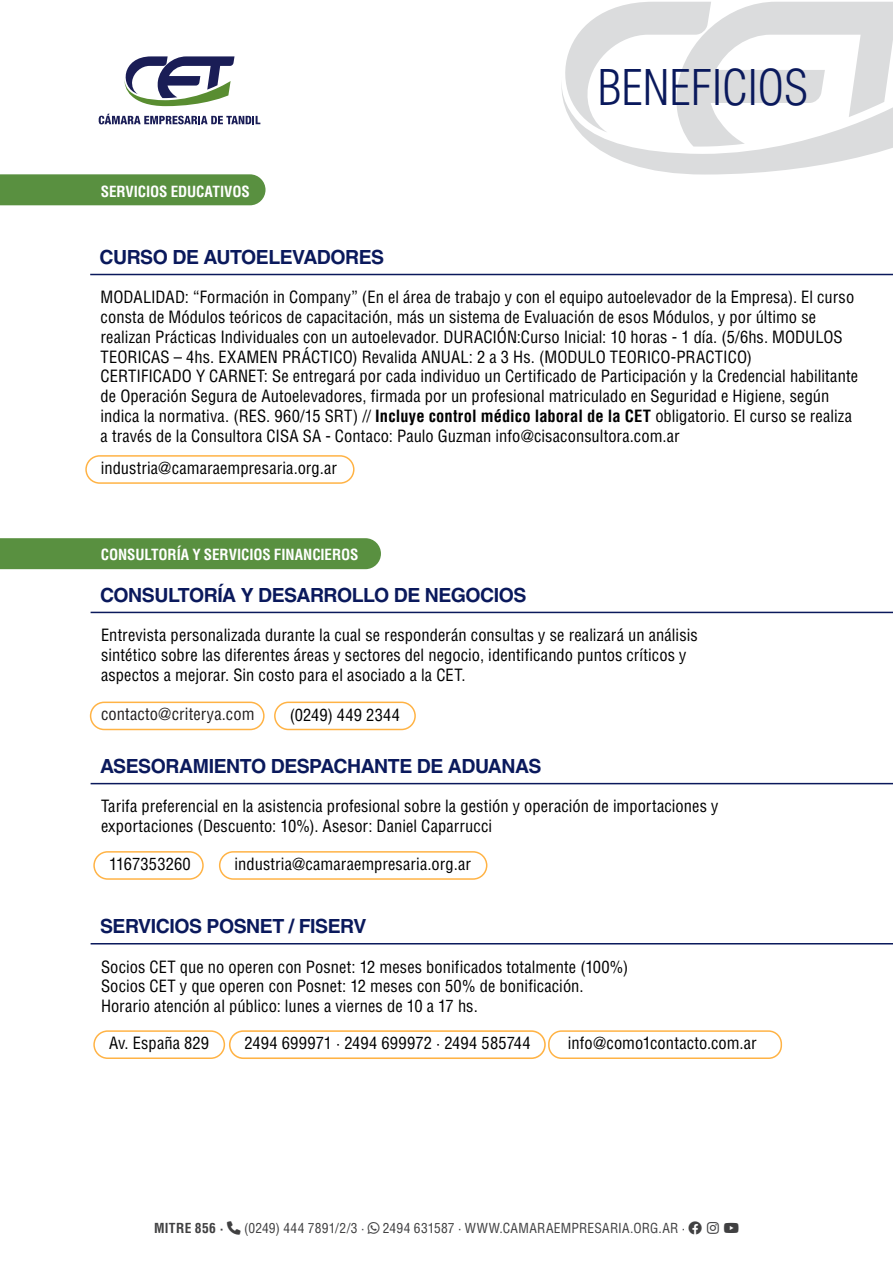
<style>
.page{position:relative;width:893px;height:1263px;background:#fff}
.page>*{position:absolute;margin:0;border:0;box-sizing:border-box;transform-origin:0 0}
.t1{font:300 condensed 48px "Helvetica LT Std";letter-spacing:-.005em;color:#0a195c}
.t2{font:700 19.5px "Helvetica LT Std";letter-spacing:-.025em;color:#0a195c}
.t3{font:condensed 16.5px/19.8px "Helvetica LT Std";letter-spacing:.005em;color:#000}
.t4{font:condensed 16.5px "Helvetica LT Std";letter-spacing:.005em;color:#231f20}
.t5{font:700 condensed 15px "Helvetica LT Std";letter-spacing:-.005em;color:#fff}
.t6{font:condensed 13.5px "Helvetica LT Std";letter-spacing:.015em;color:#404041}
.t7{font:700 condensed 13.5px "Helvetica LT Std";letter-spacing:.03em;color:#404041}
.s1{font-weight:700}
</style>
<div class="page">
<div style="left:0;top:538px;width:381px;height:31px;background:#599040"></div>
<div style="left:90px;top:701px;width:175px;height:29px;border:2px solid #ffb345;border-radius:14px"></div>
<hr style="left:91px;top:612px;width:802px;height:1px;background:#0a195c">
<div style="left:274px;top:701px;width:142px;height:29px;border:2px solid #ffb345;border-radius:14px"></div>
<svg style="left:561px;top:2px;width:332px;height:173px"></svg>
<div style="left:0;top:174px;width:265px;height:31px;background:#599040"></div>
<hr style="left:90px;top:274px;width:803px;height:1px;background:#0a195c">
<div style="left:85px;top:455px;width:270px;height:29px;border:2px solid #ffb345;border-radius:14px"></div>
<hr style="left:91px;top:783px;width:802px;height:1px;background:#0a195c">
<div style="left:219px;top:851px;width:268px;height:29px;border:2px solid #ffb345;border-radius:14px"></div>
<div style="left:93px;top:851px;width:111px;height:29px;border:2px solid #ffb345;border-radius:14px"></div>
<hr style="left:91px;top:943px;width:802px;height:1px;background:#0a195c">
<div style="left:548px;top:1030px;width:234px;height:29px;border:2px solid #ffb345;border-radius:13px"></div>
<div style="left:229px;top:1030px;width:317px;height:29px;border:2px solid #ffb345;border-radius:14px"></div>
<div style="left:93px;top:1030px;width:132px;height:29px;border:2px solid #ffb345;border-radius:14px"></div>
<svg style="left:124px;top:56px;width:111px;height:50px"></svg>
<svg style="left:99px;top:114px;width:161px;height:10px"></svg>
<p class="t5" style="left:101px;top:182px;width:151px">SERVICIOS EDUCATIVOS</p>
<p class="t2" style="left:100px;top:245px;width:286px">CURSO DE AUTOELEVADORES</p>
<h1 class="t1" style="left:598px;top:57px;width:212px">BENEFICIOS</h1>
<p class="t3" style="left:101px;top:287px;width:759px">MODALIDAD: “Formación in Company” (En el área de trabajo y con el equipo autoelevador de la Empresa). El curso consta de Módulos teóricos de capacitación, más un sistema de Evaluación de esos Módulos, y por último se realizan Prácticas Individuales con un autoelevador. DURACIÓN:Curso Inicial: 10 horas - 1 día. (5/6hs. MODULOS TEORICAS – 4hs. EXAMEN PRÁCTICO) Revalida ANUAL: 2 a 3 Hs. (MODULO TEORICO-PRACTICO)<br>CERTIFICADO Y CARNET: Se entregará por cada individuo un Certificado de Participación y la Credencial habilitante de Operación Segura de Autoelevadores, firmada por un profesional matriculado en Seguridad e Higiene, según indica la normativa. (RES. 960/15 SRT) // <span class="s1">Incluye control médico laboral de la CET</span> obligatorio. El curso se realiza a través de la Consultora CISA SA - Contaco: Paulo Guzman info@cisaconsultora.com.ar</p>
<p class="t3" style="left:101px;top:458px;width:238px">industria@camaraempresaria.org.ar</p>
<p class="t5" style="left:101px;top:545px;width:259px">CONSULTORÍA Y SERVICIOS FINANCIEROS</p>
<p class="t2" style="left:100px;top:583px;width:428px">CONSULTORÍA Y DESARROLLO DE NEGOCIOS</p>
<p class="t3" style="left:101px;top:625px;width:598px">Entrevista personalizada durante la cual se responderán consultas y se realizará un análisis sintético sobre las diferentes áreas y sectores del negocio, identificando puntos críticos y aspectos a mejorar. Sin costo para el asociado a la CET.</p>
<p class="t4" style="left:101px;top:704px;width:155px">contacto@criterya.com</p>
<p class="t3" style="left:290px;top:705px;width:112px">(0249) 449 2344</p>
<p class="t2" style="left:100px;top:754px;width:443px">ASESORAMIENTO DESPACHANTE DE ADUANAS</p>
<p class="t3" style="left:101px;top:796px;width:619px">Tarifa preferencial en la asistencia profesional sobre la gestión y operación de importaciones y exportaciones (Descuento: 10%). Asesor: Daniel Caparrucci</p>
<p class="t3" style="left:109px;top:854px;width:83px">1167353260</p>
<p class="t3" style="left:235px;top:854px;width:238px">industria@camaraempresaria.org.ar</p>
<p class="t2" style="left:100px;top:914px;width:268px">SERVICIOS POSNET / FISERV</p>
<p class="t3" style="left:101px;top:956px;width:529px">Socios CET que no operen con Posnet: 12 meses bonificados totalmente (100%)<br>Socios CET y que operen con Posnet: 12 meses con 50% de bonificación.<br>Horario atención al público: lunes a viernes de 10 a 17 hs.</p>
<p class="t3" style="left:109px;top:1033px;width:102px">Av. España 829</p>
<p class="t3" style="left:245px;top:1033px;width:288px">2494 699971 · 2494 699972 · 2494 585744</p>
<p class="t3" style="left:568px;top:1033px;width:190px">info@como1contacto.com.ar</p>
<p class="t7" style="left:154px;top:1220px;width:71px">MITRE 856 ·</p>
<p class="t6" style="left:244px;top:1220px;width:122px">(0249) 444 7891/2/3 ·</p>
<p class="t6" style="left:383px;top:1220px;width:304px">2494 631587 · WWW.CAMARAEMPRESARIA.ORG.AR ·</p>
</div>
